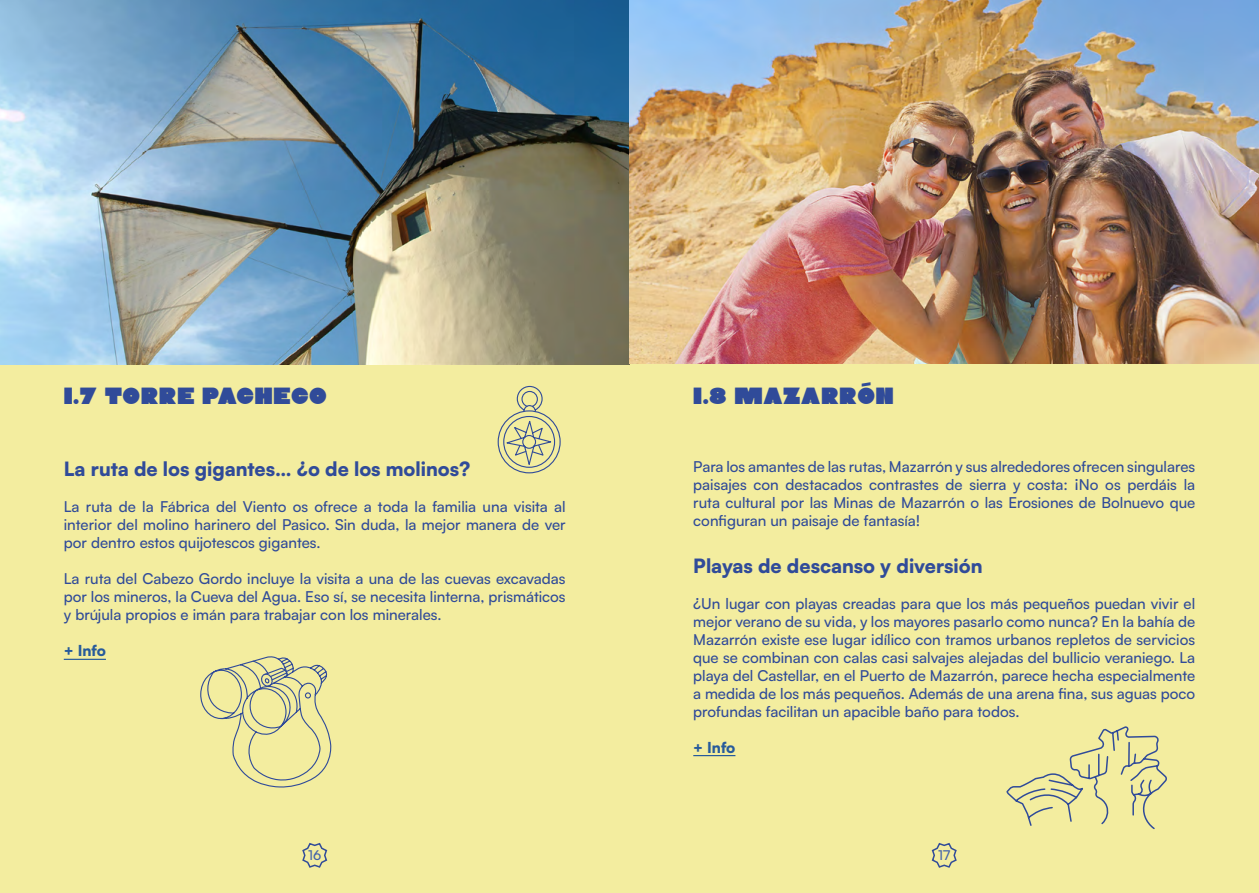
<style>
.page{position:relative;width:1259px;height:893px;background:#f3ed9f}
.page>*{position:absolute;margin:0;border:0;box-sizing:border-box;transform-origin:0 0}
.t1{font:22.5px "Dida";letter-spacing:.02em;color:#304b99}
.t2{font:900 19.5px "Satoshi";color:#304b99}
.t3{font:500 15px/18px "Satoshi";color:#304b99;text-align:justify}
.t4{font:900 15px "Satoshi";color:#275b9b}
.t5{font:500 13.5px "Satoshi";color:#4161ab}
</style>
<div class="page">
<img style="left:0;top:0;width:1259px;height:364px">
<hr style="left:64px;top:659px;width:42px;height:1px;background:#275b9b">
<svg style="left:200px;top:656px;width:132px;height:132px"></svg>
<svg style="left:497px;top:385px;width:64px;height:89px"></svg>
<svg style="left:302px;top:842px;width:26px;height:26px"></svg>
<hr style="left:693px;top:755px;width:42px;height:1px;background:#275b9b">
<svg style="left:1006px;top:726px;width:161px;height:103px"></svg>
<svg style="left:931px;top:842px;width:26px;height:26px"></svg>
<h1 class="t1" style="left:64px;top:382px;width:264px">1.7 TORRE PACHECO</h1>
<h1 class="t1" style="left:693px;top:382px;width:202px">1.8 MAZARRÓN</h1>
<h2 class="t2" style="left:64px;top:454px;width:408px">La ruta de los gigantes… ¿o de los molinos?</h2>
<p class="t3" style="left:64px;top:497px;width:503px">La ruta de la Fábrica del Viento os ofrece a toda la familia una visita al interior del molino harinero del Pasico. Sin duda, la mejor manera de ver por dentro estos quijotescos gigantes.</p>
<p class="t3" style="left:64px;top:569px;width:503px">La ruta del Cabezo Gordo incluye la visita a una de las cuevas excavadas por los mineros, la Cueva del Agua. Eso sí, se necesita linterna, prismáticos y brújula propios e imán para trabajar con los minerales.</p>
<p class="t4" style="left:64px;top:639px;width:44px">+ Info</p>
<p class="t3" style="left:693px;top:457px;width:503px">Para los amantes de las rutas, Mazarrón y sus alrededores ofrecen singulares paisajes con destacados contrastes de sierra y costa: ¡No os perdáis la ruta cultural por las Minas de Mazarrón o las Erosiones de Bolnuevo que configuran un paisaje de fantasía!</p>
<h2 class="t2" style="left:693px;top:551px;width:291px">Playas de descanso y diversión</h2>
<p class="t3" style="left:693px;top:593px;width:503px">¿Un lugar con playas creadas para que los más pequeños puedan vivir el mejor verano de su vida, y los mayores pasarlo como nunca? En la bahía de Mazarrón existe ese lugar idílico con tramos urbanos repletos de servicios que se combinan con calas casi salvajes alejadas del bullicio veraniego. La playa del Castellar, en el Puerto de Mazarrón, parece hecha especialmente a medida de los más pequeños. Además de una arena fina, sus aguas poco profundas facilitan un apacible baño para todos.</p>
<p class="t4" style="left:693px;top:736px;width:44px">+ Info</p>
<p class="t5" style="left:308px;top:846px;width:15px">16</p>
<p class="t5" style="left:938px;top:846px;width:14px">17</p>
</div>
